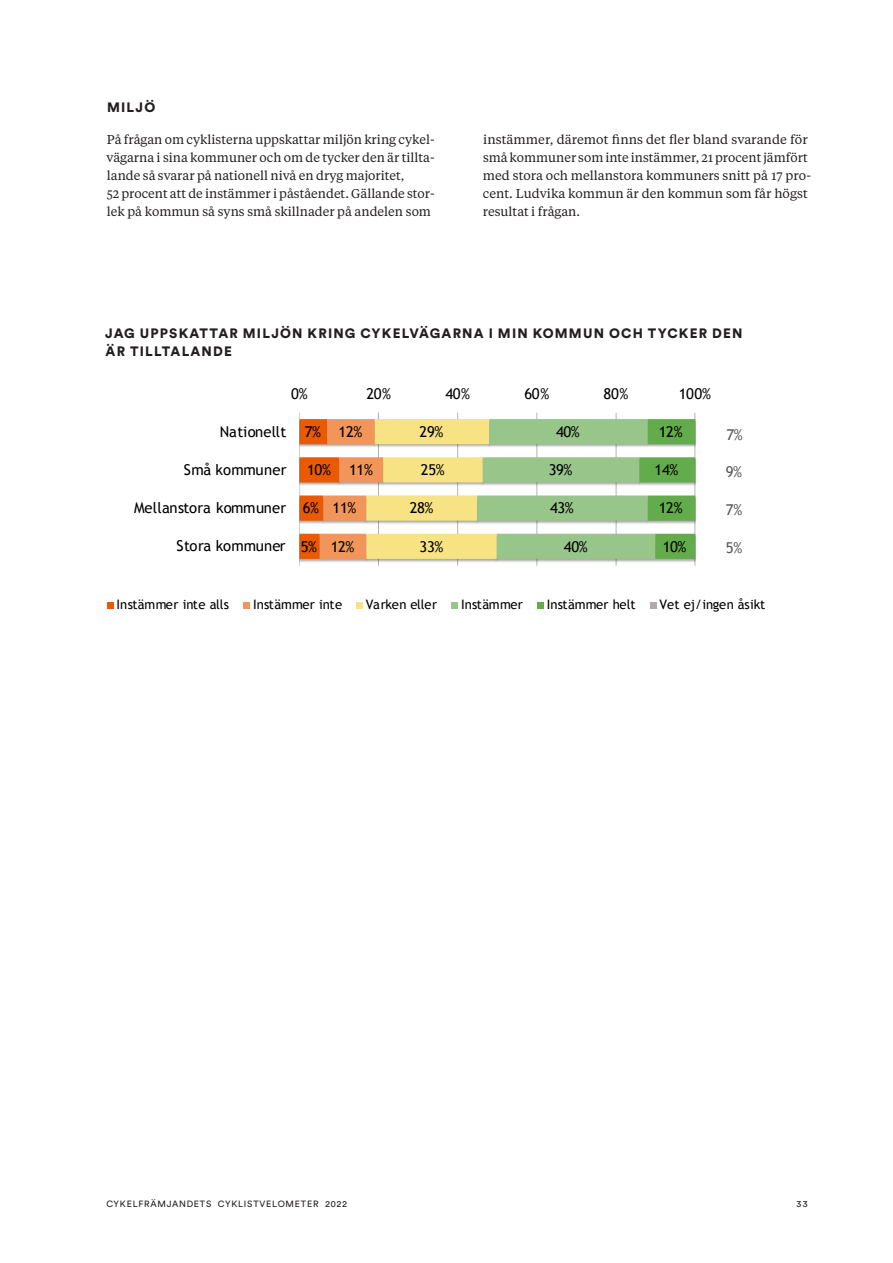
<style>
.page{position:relative;width:893px;height:1263px;background:#fff}
.page>*{position:absolute;margin:0;border:0;box-sizing:border-box;transform-origin:0 0}
.t1{font:14.85px "Trebuchet MS";letter-spacing:-.02em;color:#000}
.t2{font:14.85px "Trebuchet MS";letter-spacing:.015em;color:#000}
.t3{font:14.85px "Trebuchet MS";color:#595959}
.Faktarubrik{font:900 13.5px/18px "Circular Std";letter-spacing:.085em;color:#231f20}
.t4{font:13.05px "Trebuchet MS";color:#000}
.Brödtext{font:12.75px/18px "Tiempos Text";color:#231f20}
.t5{font:9px "Circular Std";letter-spacing:.085em;color:#231f20}
</style>
<div class="page">
<hr style="left:378px;top:413px;width:1px;height:153px;background:#000;opacity:.3">
<hr style="left:457px;top:413px;width:1px;height:153px;background:#000;opacity:.3">
<hr style="left:536px;top:413px;width:1px;height:153px;background:#d1d1d1">
<hr style="left:616px;top:413px;width:1px;height:153px;background:#d1d1d1">
<hr style="left:694px;top:413px;width:1px;height:153px;background:#000;opacity:.3">
<img style="left:363px;top:417px;width:110px;height:146px">
<img style="left:473px;top:417px;width:163px;height:146px">
<svg style="left:300px;top:419px;width:395px;height:140px"></svg>
<hr style="left:299px;top:413px;width:1px;height:153px;background:#000;opacity:.2">
<svg style="left:107px;top:602px;width:6px;height:6px"></svg>
<div style="left:243px;top:602px;width:7px;height:6px;background:#f2955a"></div>
<div style="left:356px;top:602px;width:7px;height:6px;background:#f7e284"></div>
<div style="left:451px;top:602px;width:7px;height:6px;background:#97c58a"></div>
<div style="left:537px;top:602px;width:7px;height:6px;background:#63ac4b"></div>
<div style="left:650px;top:602px;width:7px;height:6px;background:#afabab"></div>
<p class="Faktarubrik" style="left:107px;top:98px;width:50px">MILJÖ</p>
<p class="Brödtext" style="left:107px;top:130px;width:330px;text-align:justify">På frågan om cyklisterna uppskattar miljön kring cykel&shy;vägarna i sina kommuner och om de tycker den är tillta&shy;lande så svarar på nationell nivå en dryg majoritet,</p>
<p class="Brödtext" style="left:107px;top:184px;width:329px">52 procent att de instämmer i påståendet. Gällande stor&shy;lek på kommun så syns små skillnader på andelen som</p>
<p class="Brödtext" style="left:483px;top:130px;width:330px">instämmer, däremot finns det fler bland svarande för små kommuner som inte instämmer, 21 procent jämfört med stora och mellanstora kommuners snitt på 17 pro&shy;cent. Ludvika kommun är den kommun som får högst resultat i frågan.</p>
<p class="Faktarubrik" style="left:105px;top:324px;width:639px">JAG UPPSKATTAR MILJÖN KRING CYKELVÄGARNA I MIN KOMMUN OCH TYCKER DEN<br>ÄR TILLTALANDE</p>
<p class="t1" style="left:291px;top:385px;width:18px">0%</p>
<p class="t1" style="left:366px;top:385px;width:26px">20%</p>
<p class="t1" style="left:445px;top:385px;width:26px">40%</p>
<p class="t1" style="left:524px;top:385px;width:26px">60%</p>
<p class="t1" style="left:603px;top:385px;width:26px">80%</p>
<p class="t1" style="left:679px;top:385px;width:34px">100%</p>
<p class="t2" style="left:220px;top:423px;width:68px">Nationellt</p>
<p class="t2" style="left:184px;top:461px;width:104px">Små kommuner</p>
<p class="t1" style="left:134px;top:499px;width:154px">Mellanstora kommuner</p>
<p class="t1" style="left:177px;top:537px;width:111px">Stora kommuner</p>
<p class="t1" style="left:305px;top:423px;width:18px">7%</p>
<p class="t1" style="left:307px;top:461px;width:25px">10%</p>
<p class="t1" style="left:303px;top:499px;width:18px">6%</p>
<p class="t1" style="left:301px;top:538px;width:18px">5%</p>
<p class="t1" style="left:339px;top:423px;width:25px">12%</p>
<p class="t1" style="left:349px;top:461px;width:25px">11%</p>
<p class="t1" style="left:333px;top:499px;width:25px">11%</p>
<p class="t1" style="left:331px;top:538px;width:25px">12%</p>
<p class="t1" style="left:420px;top:423px;width:25px">29%</p>
<p class="t1" style="left:421px;top:461px;width:25px">25%</p>
<p class="t1" style="left:410px;top:499px;width:25px">28%</p>
<p class="t1" style="left:420px;top:538px;width:25px">33%</p>
<p class="t1" style="left:556px;top:423px;width:25px">40%</p>
<p class="t1" style="left:549px;top:461px;width:25px">39%</p>
<p class="t1" style="left:550px;top:499px;width:25px">43%</p>
<p class="t1" style="left:564px;top:538px;width:25px">40%</p>
<p class="t1" style="left:659px;top:423px;width:25px">12%</p>
<p class="t1" style="left:655px;top:461px;width:25px">14%</p>
<p class="t1" style="left:659px;top:499px;width:25px">12%</p>
<p class="t1" style="left:663px;top:538px;width:25px">10%</p>
<p class="t3" style="left:726px;top:426px;width:18px">7%</p>
<p class="t3" style="left:726px;top:463px;width:18px">9%</p>
<p class="t3" style="left:726px;top:501px;width:18px">7%</p>
<p class="t3" style="left:726px;top:539px;width:18px">5%</p>
<p class="t4" style="left:117px;top:597px;width:114px">Instämmer inte alls</p>
<p class="t4" style="left:253px;top:597px;width:91px">Instämmer inte</p>
<p class="t4" style="left:366px;top:597px;width:73px">Varken eller</p>
<p class="t4" style="left:461px;top:597px;width:63px">Instämmer</p>
<p class="t4" style="left:547px;top:597px;width:91px">Instämmer helt</p>
<p class="t4" style="left:660px;top:597px;width:107px">Vet ej/ingen åsikt</p>
<p class="t5" style="left:106px;top:1198px;width:242px">CYKELFRÄMJANDETS CYKLISTVELOMETER 2022</p>
<p class="t5" style="left:796px;top:1198px;width:13px">33</p>
</div>
